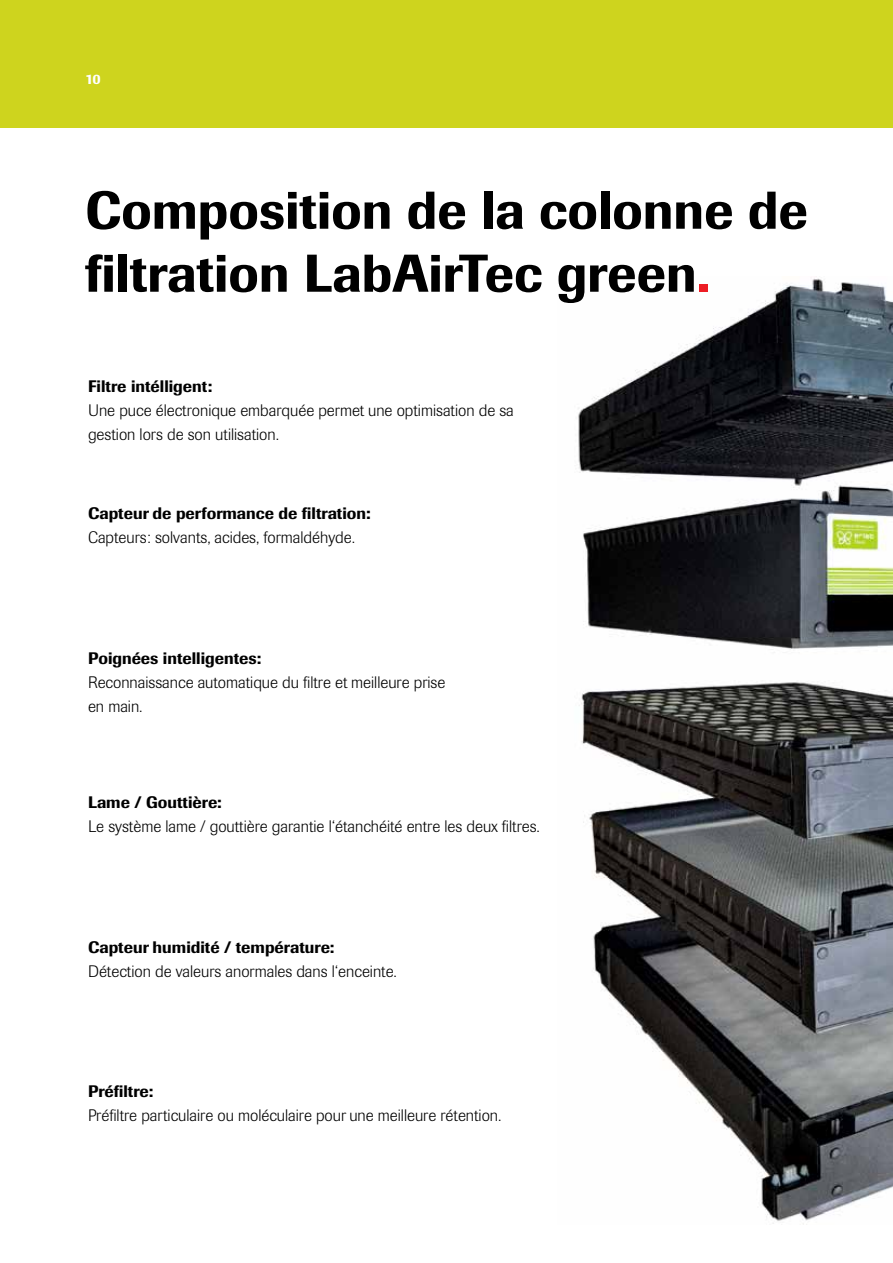
<style>
.page{position:relative;width:893px;height:1263px;background:#fff}
.page>*{position:absolute;margin:0;border:0;box-sizing:border-box;transform-origin:0 0}
.t1{font:500 52.5px/63px "Imago BQ";color:#000}
.t2{font:300 16.5px/24px "Imago BQ";color:#000}
.t3{font:500 16.5px "Imago BQ";color:#000}
.t4{font:500 14.25px "Imago BQ";color:#fff}
.s1{color:#ed1d24}
</style>
<div class="page">
<img style="left:578px;top:278px;width:315px;height:946px">
<div style="left:0;top:0;width:893px;height:128px;background:#ced41e"></div>
<p class="t4" style="left:85px;top:70px;width:17px">10</p>
<h1 class="t1" style="left:85px;top:179px;width:724px">Composition de la colonne de filtration LabAirTec green<span class="s1">.</span></h1>
<p class="t3" style="left:88px;top:376px;width:126px">Filtre intélligent:</p>
<p class="t2" style="left:88px;top:398px;width:427px">Une puce électronique embarquée permet une optimisation de sa gestion lors de son utilisation.</p>
<p class="t3" style="left:88px;top:503px;width:284px">Capteur de performance de filtration:</p>
<p class="t2" style="left:88px;top:526px;width:269px">Capteurs: solvants, acides, formaldéhyde.</p>
<p class="t3" style="left:88px;top:648px;width:175px">Poignées intelligentes:</p>
<p class="t2" style="left:88px;top:670px;width:359px">Reconnaissance automatique du filtre et meilleure prise en main.</p>
<p class="t3" style="left:88px;top:792px;width:135px">Lame / Gouttière:</p>
<p class="t2" style="left:88px;top:815px;width:453px">Le système lame / gouttière garantie l‘étanchéité entre les deux filtres.</p>
<p class="t3" style="left:88px;top:937px;width:248px">Capteur humidité / température:</p>
<p class="t2" style="left:88px;top:959px;width:310px">Détection de valeurs anormales dans l‘enceinte.</p>
<p class="t3" style="left:88px;top:1082px;width:67px">Préfiltre:</p>
<p class="t2" style="left:88px;top:1104px;width:415px">Préfiltre particulaire ou moléculaire pour une meilleure rétention.</p>
</div>
